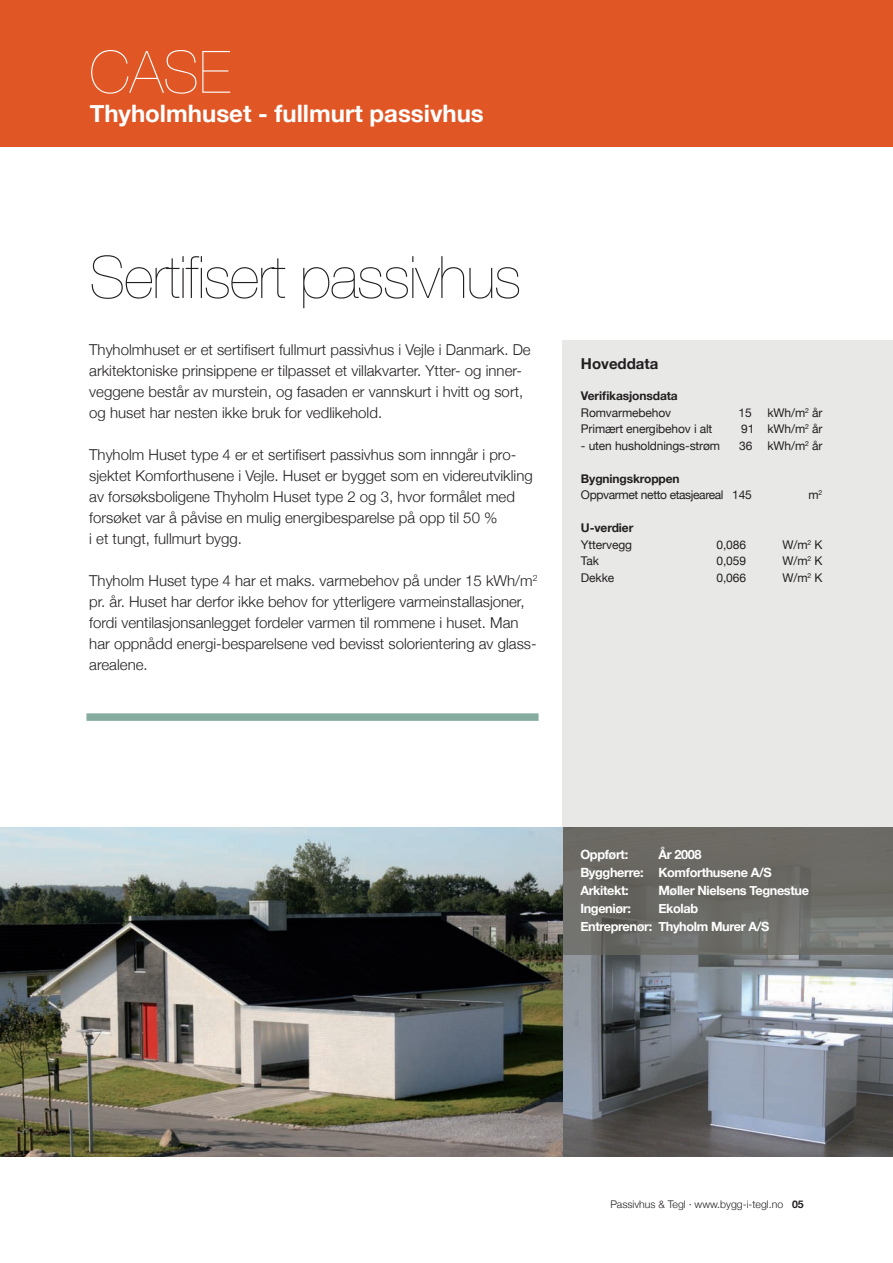
<style>
.page{position:relative;width:893px;height:1263px;background:#fff}
.page>*{position:absolute;margin:0;border:0;box-sizing:border-box;transform-origin:0 0}
.t1{font:200 58.5px "Helvetica Neue";letter-spacing:-.02em;color:#231f20}
.t2{font:200 58.5px "Helvetica Neue";color:#fff}
.t3{font:700 24px "Helvetica Neue";color:#fff}
.t4{font:300 15px/21px "Helvetica Neue";color:#231f20}
.t5{font:700 15px "Helvetica Neue";color:#231f20}
.t6{font:700 12.75px "Helvetica Neue";letter-spacing:-.03em;color:#fff}
.t7{font:12px "Helvetica Neue";letter-spacing:-.01em;color:#231f20}
.t8{font:700 12px "Helvetica Neue";letter-spacing:-.01em;color:#231f20}
.t9{font:12px "Helvetica Neue";letter-spacing:-.03em;color:#231f20}
.t10{font:300 10.5px "Helvetica Neue";color:#231f20}
.s1{font-weight:700}
</style>
<div class="page">
<div style="left:562px;top:340px;width:331px;height:487px;background:#e8e8e7"></div>
<img style="left:0;top:827px;width:893px;height:330px">
<div style="left:562px;top:827px;width:331px;height:128px;background:#696761"></div>
<div style="left:86px;top:713px;width:453px;height:8px;background:#86ac9f"></div>
<div style="left:0;top:0;width:893px;height:147px;background:#e05625"></div>
<p class="t2" style="left:90px;top:38px;width:142px">CASE</p>
<p class="t3" style="left:90px;top:98px;width:396px">Thyholmhuset - fullmurt passivhus</p>
<p class="t1" style="left:90px;top:243px;width:433px">Sertifisert passivhus</p>
<p class="t4" style="left:89px;top:338px;width:443px">Thyholmhuset er et sertifisert fullmurt passivhus i Vejle i Danmark. De arkitektoniske prinsippene er tilpasset et villakvarter. Ytter- og inner&shy;veggene består av murstein, og fasaden er vannskurt i hvitt og sort, og huset har nesten ikke bruk for vedlikehold.</p>
<p class="t4" style="left:89px;top:443px;width:445px">Thyholm Huset type 4 er et sertifisert passivhus som innngår i pro&shy;sjektet Komforthusene i Vejle. Huset er bygget som en videreutvikling av forsøksboligene Thyholm Huset type 2 og 3, hvor formålet med forsøket var å påvise en mulig energibesparelse på opp til 50 %<br>i et tungt, fullmurt bygg.</p>
<p class="t4" style="left:89px;top:569px;width:450px">Thyholm Huset type 4 har et maks. varmebehov på under 15 kWh/m<sup>2 </sup>pr. år. Huset har derfor ikke behov for ytterligere varmeinstallasjoner, fordi ventilasjonsanlegget fordeler varmen til rommene i huset. Man har oppnådd energi-besparelsene ved bevisst solorientering av glass&shy;arealene.</p>
<p class="t5" style="left:581px;top:354px;width:79px">Hoveddata</p>
<p class="t8" style="left:581px;top:388px;width:98px">Verifikasjonsdata</p>
<p class="t7" style="left:581px;top:405px;width:92px">Romvarmebehov</p>
<p class="t7" style="left:738px;top:405px;width:15px">15</p>
<p class="t7" style="left:767px;top:405px;width:56px">kWh/m<sup>2</sup> år</p>
<p class="t7" style="left:581px;top:422px;width:133px">Primært energibehov i alt</p>
<p class="t7" style="left:741px;top:422px;width:83px">91 kWh/m<sup>2</sup> år</p>
<p class="t7" style="left:581px;top:438px;width:141px">- uten husholdnings-strøm</p>
<p class="t7" style="left:739px;top:438px;width:85px">36 kWh/m<sup>2</sup> år</p>
<p class="t8" style="left:581px;top:471px;width:100px">Bygningskroppen</p>
<p class="t9" style="left:581px;top:488px;width:173px">Oppvarmet netto etasjeareal 145</p>
<p class="t7" style="left:808px;top:488px;width:15px">m<sup>2</sup></p>
<p class="t8" style="left:581px;top:520px;width:54px">U-verdier</p>
<p class="t7" style="left:581px;top:537px;width:53px">Yttervegg</p>
<p class="t7" style="left:716px;top:537px;width:31px">0,086</p>
<p class="t7" style="left:782px;top:537px;width:42px">W/m<sup>2</sup> K</p>
<p class="t7" style="left:581px;top:554px;width:19px">Tak</p>
<p class="t7" style="left:716px;top:554px;width:31px">0,059</p>
<p class="t7" style="left:782px;top:554px;width:42px">W/m<sup>2</sup> K</p>
<p class="t7" style="left:581px;top:570px;width:35px">Dekke</p>
<p class="t7" style="left:716px;top:570px;width:31px">0,066</p>
<p class="t7" style="left:782px;top:570px;width:42px">W/m<sup>2</sup> K</p>
<p class="t6" style="left:580px;top:847px;width:49px">Oppført:</p>
<p class="t6" style="left:658px;top:847px;width:45px">År 2008</p>
<p class="t6" style="left:580px;top:865px;width:193px">Byggherre: Komforthusene A/S</p>
<p class="t6" style="left:580px;top:883px;width:50px">Arkitekt:</p>
<p class="t6" style="left:658px;top:883px;width:152px">Møller Nielsens Tegnestue</p>
<p class="t6" style="left:580px;top:901px;width:52px">Ingeniør:</p>
<p class="t6" style="left:658px;top:901px;width:41px">Ekolab</p>
<p class="t6" style="left:580px;top:919px;width:191px">Entreprenør: Thyholm Murer A/S</p>
<p class="t10" style="left:610px;top:1198px;width:195px">Passivhus &amp; Tegl · www.bygg-i-tegl.no <span class="s1">05</span></p>
</div>
